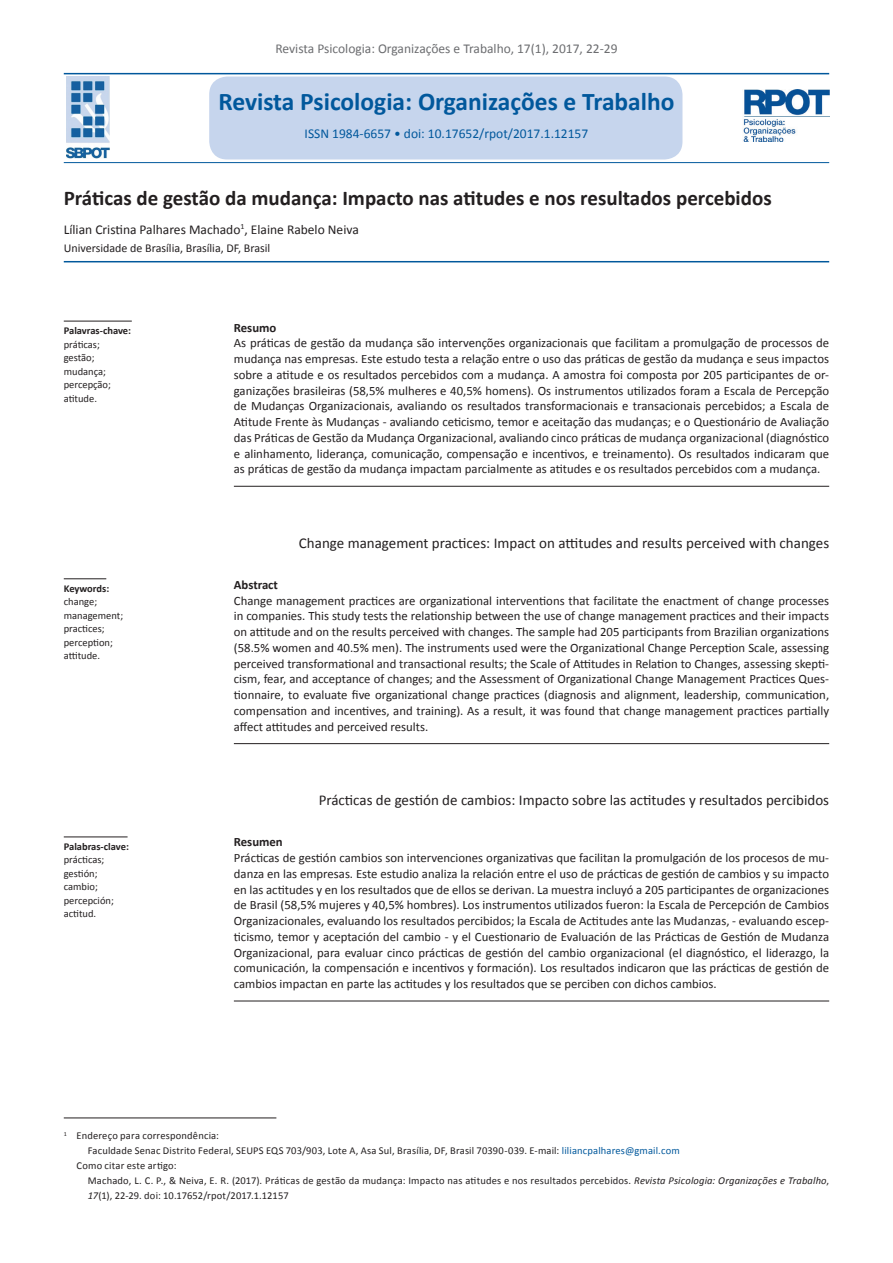
<style>
.page{position:relative;width:893px;height:1263px;background:#fff}
.page>*{position:absolute;margin:0;border:0;box-sizing:border-box;transform-origin:0 0}
.t1{font:700 25.5px "Calibri";color:#01589c}
.t2{font:700 21px "Calibri";color:#231f20}
.t3{font:15px "Calibri";color:#231f20}
.t4{font:13.5px "Calibri";color:#6c6d70}
.t5{font:13.5px "Calibri";color:#231f20}
.t6{font:13.5px "Calibri";color:#01589c}
.t7{font:12.75px/15.8px "Calibri";color:#231f20;text-align:justify}
.t8{font:700 12.75px "Calibri";color:#231f20}
.t9{font:12px "Calibri";color:#231f20}
.t10{font:10.5px/13.5px "Calibri";letter-spacing:.015em;color:#231f20}
.t11{font:700 10.5px "Calibri";color:#231f20}
.s1{color:#01589c}
.s2{font-style:italic}
</style>
<div class="page">
<hr style="left:64px;top:261px;width:765px;height:1px;background:#01589c">
<hr style="left:234px;top:486px;width:595px;height:1px;background:#231f20">
<hr style="left:234px;top:743px;width:595px;height:1px;background:#231f20">
<hr style="left:234px;top:1001px;width:595px;height:1px;background:#231f20">
<hr style="left:64px;top:1118px;width:212px;height:1px;background:#231f20">
<hr style="left:64px;top:321px;width:68px;height:1px;background:#231f20">
<hr style="left:64px;top:578px;width:42px;height:1px;background:#231f20">
<hr style="left:64px;top:837px;width:64px;height:1px;background:#231f20">
<div style="left:209px;top:77px;width:473px;height:82px;background:#c6d5ed;border-radius:18px"></div>
<hr style="left:64px;top:73px;width:765px;height:1px;background:#01589c">
<hr style="left:64px;top:162px;width:765px;height:1px;background:#01589c">
<img style="left:743px;top:90px;width:86px;height:52px">
<img style="left:66px;top:76px;width:43px;height:82px">
<p class="t4" style="left:275px;top:40px;width:344px">Revista Psicologia: Organizações e Trabalho, 17(1), 2017, 22-29</p>
<h1 class="t1" style="left:218px;top:85px;width:458px">Revista Psicologia: Organizações e Trabalho</h1>
<p class="t6" style="left:305px;top:125px;width:285px">ISSN 1984-6657 • doi: 10.17652/rpot/2017.1.12157</p>
<h2 class="t2" style="left:64px;top:184px;width:709px">Práticas de gestão da mudança: Impacto nas atitudes e nos resultados percebidos</h2>
<p class="t5" style="left:64px;top:221px;width:297px">Lílian Cristina Palhares Machado<sup>1</sup>, Elaine Rabelo Neiva</p>
<p class="t9" style="left:64px;top:241px;width:208px">Universidade de Brasília, Brasília, DF, Brasil</p>
<p class="t11" style="left:64px;top:324px;width:69px">Palavras-chave:</p>
<p class="t10" style="left:64px;top:337px;width:49px">práticas; gestão; mudança; percepção; atitude.</p>
<p class="t8" style="left:234px;top:319px;width:44px">Resumo</p>
<p class="t7" style="left:234px;top:335px;width:597px">As práticas de gestão da mudança são intervenções organizacionais que facilitam a promulgação de processos de mudança nas empresas. Este estudo testa a relação entre o uso das práticas de gestão da mudança e seus impactos sobre a atitude e os resultados percebidos com a mudança. A amostra foi composta por 205 participantes de or&shy;ganizações brasileiras (58,5% mulheres e 40,5% homens). Os instrumentos utilizados foram a Escala de Percepção de Mudanças Organizacionais, avaliando os resultados transformacionais e transacionais percebidos; a Escala de Atitude Frente às Mudanças - avaliando ceticismo, temor e aceitação das mudanças; e o Questionário de Avaliação das Práticas de Gestão da Mudança Organizacional, avaliando cinco práticas de mudança organizacional (diagnóstico e alinhamento, liderança, comunicação, compensação e incentivos, e treinamento). Os resultados indicaram que as práticas de gestão da mudança impactam parcialmente as atitudes e os resultados percebidos com a mudança.</p>
<p class="t3" style="left:299px;top:534px;width:532px">Change management practices: Impact on attitudes and results perceived with changes</p>
<p class="t11" style="left:64px;top:581px;width:47px">Keywords:</p>
<p class="t10" style="left:64px;top:595px;width:61px">change; management; practices; perception; attitude.</p>
<p class="t8" style="left:234px;top:576px;width:46px">Abstract</p>
<p class="t7" style="left:234px;top:593px;width:597px">Change management practices are organizational interventions that facilitate the enactment of change processes in companies. This study tests the relationship between the use of change management practices and their impacts on attitude and on the results perceived with changes. The sample had 205 participants from Brazilian organizations (58.5% women and 40.5% men). The instruments used were the Organizational Change Perception Scale, assessing perceived transformational and transactional results; the Scale of Attitudes in Relation to Changes, assessing skepti&shy;cism, fear, and acceptance of changes; and the Assessment of Organizational Change Management Practices Ques&shy;tionnaire, to evaluate five organizational change practices (diagnosis and alignment, leadership, communication, compensation and incentives, and training). As a result, it was found that change management practices partially affect attitudes and perceived results.</p>
<p class="t3" style="left:319px;top:791px;width:512px">Prácticas de gestión de cambios: Impacto sobre las actitudes y resultados percibidos</p>
<p class="t11" style="left:64px;top:840px;width:67px">Palabras-clave:</p>
<p class="t10" style="left:64px;top:853px;width:52px">prácticas; gestión; cambio; percepción; actitud.</p>
<p class="t8" style="left:234px;top:834px;width:50px">Resumen</p>
<p class="t7" style="left:234px;top:850px;width:597px">Prácticas de gestión cambios son intervenciones organizativas que facilitan la promulgación de los procesos de mu&shy;danza en las empresas. Este estudio analiza la relación entre el uso de prácticas de gestión de cambios y su impacto en las actitudes y en los resultados que de ellos se derivan. La muestra incluyó a 205 participantes de organizaciones de Brasil (58,5% mujeres y 40,5% hombres). Los instrumentos utilizados fueron: la Escala de Percepción de Cambios Organizacionales, evaluando los resultados percibidos; la Escala de Actitudes ante las Mudanzas, - evaluando escep&shy;ticismo, temor y aceptación del cambio - y el Cuestionario de Evaluación de las Prácticas de Gestión de Mudanza Organizacional, para evaluar cinco prácticas de gestión del cambio organizacional (el diagnóstico, el liderazgo, la comunicación, la compensación e incentivos y formación). Los resultados indicaron que las prácticas de gestión de cambios impactan en parte las actitudes y los resultados que se perciben con dichos cambios.</p>
<p class="t10" style="left:64px;top:1129px;width:157px"><sup>1</sup> Endereço para correspondência:</p>
<p class="t10" style="left:88px;top:1144px;width:593px">Faculdade Senac Distrito Federal, SEUPS EQS 703/903, Lote A, Asa Sul, Brasília, DF, Brasil 70390-039. E-mail: <span class="s1">liliancpalhares@gmail.com</span></p>
<p class="t10" style="left:77px;top:1159px;width:101px">Como citar este artigo:</p>
<p class="t10" style="left:88px;top:1174px;width:743px">Machado, L. C. P., &amp; Neiva, E. R. (2017). Práticas de gestão da mudança: Impacto nas atitudes e nos resultados percebidos. <span class="s2">Revista Psicologia: Organizações e Trabalho</span>,</p>
<p class="t10" style="left:88px;top:1189px;width:202px"><span class="s2">17</span>(1), 22-29. doi: 10.17652/rpot/2017.1.12157</p>
</div>
